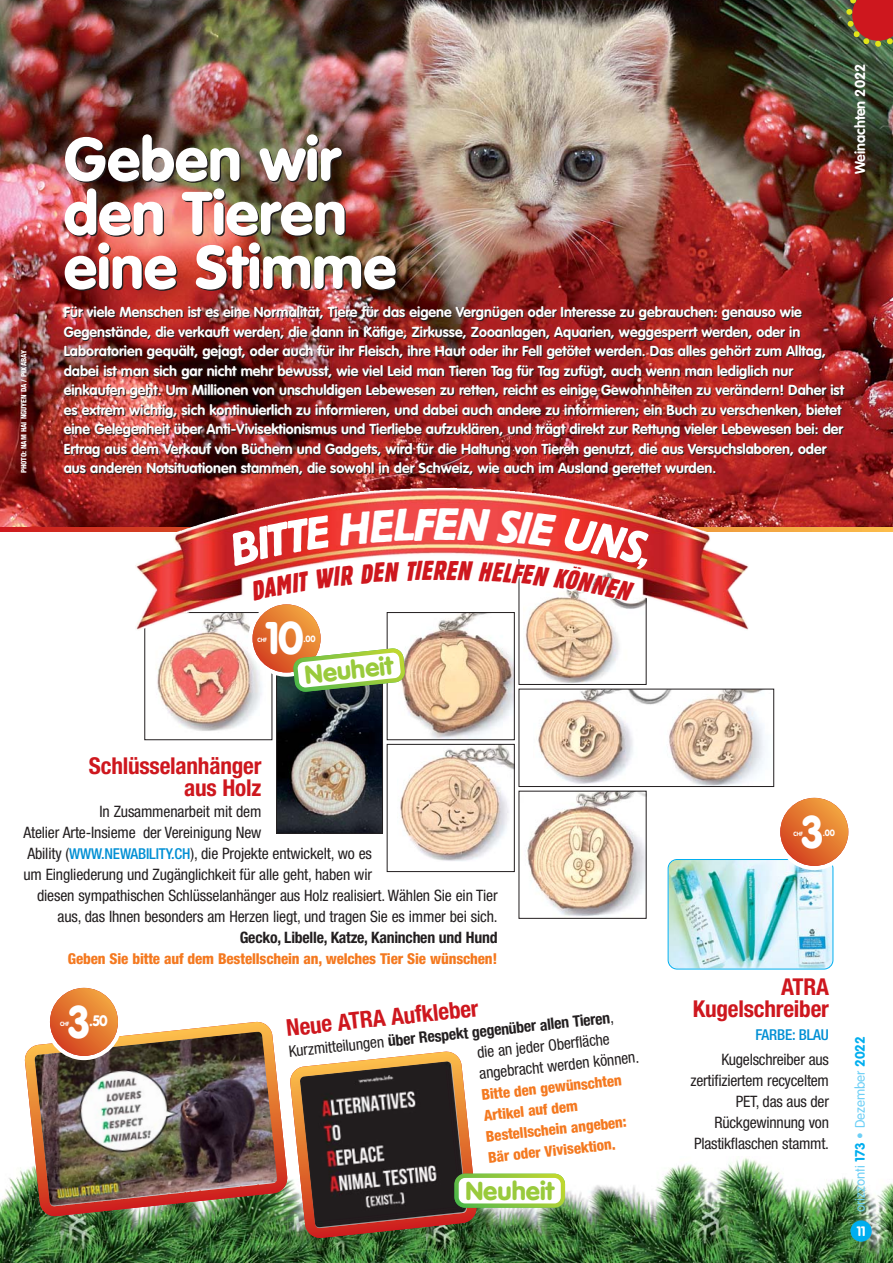
<style>
.page{position:relative;width:893px;height:1263px;background:#fff}
.page>*{position:absolute;margin:0;border:0;box-sizing:border-box;transform-origin:0 0}
.t1{font:900 60px/54px "VAG Rounded";color:#fff}
.t2{font:900 45px "VAG Rounded";color:#fff;scale:.9 1}
.t3{font:italic 45px "Block BE";color:#fff}
.t4{font:27px "Block BE Extra Cn It";color:#ce171e}
.t5{font:900 25.5px "VAG Rounded";color:#99ca3c}
.t6{font:700 condensed 23.25px/22.5px "Helvetica Neue";letter-spacing:-.01em;color:#ce171e;text-align:right}
.t7{font:condensed 15.75px/21px "Helvetica Neue";letter-spacing:-.01em;color:#231f20}
.t8{font:700 condensed 15.75px "Helvetica Neue";letter-spacing:-.015em;color:#231f20}
.t9{font:800 condensed 15px/21px "Helvetica Neue";letter-spacing:-.01em;color:#f47920}
.t10{font:500 condensed 15px "Helvetica Neue";letter-spacing:-.01em;color:#008fd4}
.t11{font:900 15px "VAG Rounded";color:#fff;scale:.9 1}
.t12{font:700 14.25px/19.5px "VAG Rounded";color:#fff}
.t13{font:300 13.5px "VAG Rounded";color:#6dcff6}
.t14{font:700 13.5px "VAG Rounded";color:#fff}
.t15{font:900 9px "VAG Rounded";color:#fff;scale:.9 1}
.t16{font:800 condensed 7.5px "Helvetica Neue";color:#fff}
.t17{font:900 6px "VAG Rounded";letter-spacing:-.02em;color:#fff;scale:.9 1}
.s1{font-weight:500;font-size:15px;color:#008fd4}
.s2{font-weight:700}
.s3{font-weight:700;color:#00aeef}
</style>
<div class="page">
<img style="left:525px;top:602px;width:119px;height:81px">
<div style="left:519px;top:557px;width:127px;height:128px;border:1px solid #231f20"></div>
<img style="left:0;top:1158px;width:893px;height:105px">
<img style="left:147px;top:614px;width:115px;height:117px">
<div style="left:145px;top:612px;width:127px;height:128px;border:1px solid #231f20"></div>
<img style="left:278px;top:692px;width:103px;height:139px">
<div style="left:276px;top:663px;width:107px;height:170px;border:1px solid #231f20"></div>
<img style="left:403px;top:614px;width:109px;height:124px">
<div style="left:387px;top:612px;width:127px;height:128px;border:1px solid #231f20"></div>
<img style="left:400px;top:746px;width:112px;height:115px">
<div style="left:387px;top:744px;width:127px;height:128px;border:1px solid #231f20"></div>
<img style="left:527px;top:793px;width:117px;height:123px">
<img style="left:538px;top:691px;width:227px;height:94px">
<div style="left:519px;top:689px;width:255px;height:98px;border:1px solid #231f20"></div>
<img style="left:0;top:0;width:893px;height:527px">
<svg style="left:843px;top:0;width:50px;height:50px;background:#a23f2b"></svg>
<svg style="left:0;top:527px;width:893px;height:4px;background:#e47338"></svg>
<div style="left:850px;top:1220px;width:22px;height:22px;background:#00aeef;border-radius:50%"></div>
<img style="left:135px;top:488px;width:489px;height:76px">
<img style="left:24px;top:1021px;width:264px;height:196px">
<img style="left:34px;top:1032px;width:243px;height:163px">
<div style="left:46px;top:983px;width:76px;height:77px;background:#fff;border-radius:50%"></div>
<svg style="left:50px;top:988px;width:68px;height:68px"></svg>
<svg style="left:50px;top:988px;width:68px;height:68px;background:#e2732f"></svg>
<svg style="left:289px;top:1051px;width:276px;height:188px"></svg>
<svg style="left:454px;top:1174px;width:111px;height:34px"></svg>
<div style="left:459px;top:1178px;width:102px;height:25px;background:#fff;border-radius:6px"></div>
<img style="left:668px;top:798px;width:180px;height:171px">
<svg style="left:780px;top:798px;width:68px;height:68px;background:#e2732f"></svg>
<img style="left:227px;top:508px;width:211px;height:184px">
<svg style="left:446px;top:508px;width:203px;height:94px"></svg>
<p class="t16" style="left:21px;top:473px;width:125px;rotate:-90deg">PHOTO: NAM HAI NGUYEN DA / PIXABAY</p>
<h1 class="t1" style="left:64px;top:137px;width:334px">Geben wir den Tieren eine Stimme</h1>
<p class="t12" style="left:64px;top:303px;width:782px">Für viele Menschen ist es eine Normalität, Tiere für das eigene Vergnügen oder Interesse zu gebrauchen: genauso wie Gegenstände, die verkauft werden, die dann in Käfige, Zirkusse, Zooanlagen, Aquarien, weggesperrt werden, oder in Laboratorien gequält, gejagt, oder auch für ihr Fleisch, ihre Haut oder ihr Fell getötet werden. Das alles gehört zum Alltag, dabei ist man sich gar nicht mehr bewusst, wie viel Leid man Tieren Tag für Tag zufügt, auch wenn man lediglich nur einkaufen geht. Um Millionen von unschuldigen Lebewesen zu retten, reicht es einige Gewohnheiten zu verändern! Daher ist es extrem wichtig, sich kontinuierlich zu informieren, und dabei auch andere zu informieren; ein Buch zu verschenken, bietet eine Gelegenheit über Anti-Vivisektionismus und Tierliebe aufzuklären, und trägt direkt zur Rettung vieler Lebewesen bei: der Ertrag aus dem Verkauf von Büchern und Gadgets, wird für die Haltung von Tieren genutzt, die aus Versuchslaboren, oder aus anderen Notsituationen stammen, die sowohl in der Schweiz, wie auch im Ausland gerettet wurden.</p>
<p class="t12" style="left:851px;top:174px;width:112px;rotate:-90deg">Weinachten 2022</p>
<h2 class="t3" style="left:433px;top:508px;width:25px">E</h2>
<h3 class="t4" style="left:432px;top:555px;width:14px">R</h3>
<h2 class="t2" style="left:266px;top:619px;width:43px">10</h2>
<p class="t15" style="left:303px;top:635px;width:15px">.00</p>
<h3 class="t5" style="left:304px;top:664px;width:90px;rotate:-6deg">Neuheit</h3>
<p class="t17" style="left:258px;top:638px;width:12px">CHF</p>
<h3 class="t6" style="left:89px;top:756px;width:174px">Schlüsselanhänger aus Holz</h3>
<p class="t7" style="left:99px;top:802px;width:163px">In Zusammenarbeit mit dem</p>
<p class="t7" style="left:23px;top:823px;width:240px">Atelier Arte-Insieme der Vereinigung New</p>
<p class="t7" style="left:27px;top:844px;width:346px">Ability (<span class="s1">WWW.NEWABILITY.CH</span>), die Projekte entwickelt, wo es</p>
<p class="t7" style="left:23px;top:865px;width:350px">um Eingliederung und Zugänglichkeit für alle geht, haben wir</p>
<p class="t7" style="left:37px;top:886px;width:462px">diesen sympathischen Schlüsselanhänger aus Holz realisiert. Wählen Sie ein Tier</p>
<p class="t7" style="left:57px;top:907px;width:442px">aus, das Ihnen besonders am Herzen liegt, und tragen Sie es immer bei sich.</p>
<p class="t8" style="left:240px;top:932px;width:259px">Gecko, Libelle, Katze, Kaninchen und Hund</p>
<p class="t9" style="left:68px;top:949px;width:431px">Geben Sie bitte auf dem Bestellschein an, welches Tier Sie wünschen!</p>
<h2 class="t2" style="left:68px;top:1003px;width:25px">3</h2>
<p class="t11" style="left:89px;top:1014px;width:22px">.50</p>
<p class="t17" style="left:60px;top:1021px;width:12px">CHF</p>
<h3 class="t6" style="left:285px;top:1018px;width:194px;rotate:-6deg">Neue ATRA Aufkleber</h3>
<p class="t7" style="left:474px;top:1023px;width:162px;text-indent:-187px;rotate:-6deg">Kurzmitteilungen <span class="s2">über Respekt gegenüber allen Tieren</span>, die an jeder Oberfl äche angebracht werden können.</p>
<p class="t9" style="left:481px;top:1085px;width:143px;rotate:-6deg">Bitte den gewünschten<br>Artikel auf dem<br>Bestellschein angeben:<br>Bär oder Vivisektion.</p>
<h3 class="t5" style="left:465px;top:1180px;width:90px">Neuheit</h3>
<h2 class="t2" style="left:802px;top:813px;width:25px">3</h2>
<p class="t15" style="left:823px;top:829px;width:15px">.00</p>
<p class="t17" style="left:794px;top:831px;width:12px">CHF</p>
<h3 class="t6" style="left:693px;top:977px;width:138px">ATRA<br>Kugelschreiber</h3>
<p class="t10" style="left:755px;top:1029px;width:75px">FARBE: BLAU</p>
<p class="t7" style="left:690px;top:1050px;width:140px;text-align:right">Kugelschreiber aus zertifiziertem recyceltem<br>PET, das aus der<br>Rückgewinnung von<br>Plastikflaschen stammt.</p>
<p class="t13" style="left:854px;top:1212px;width:177px;rotate:-90deg">orizzonti <span class="s3">173</span> • Dezember <span class="s3">2022</span></p>
<p class="t14" style="left:856px;top:1225px;width:11px">11</p>
</div>
